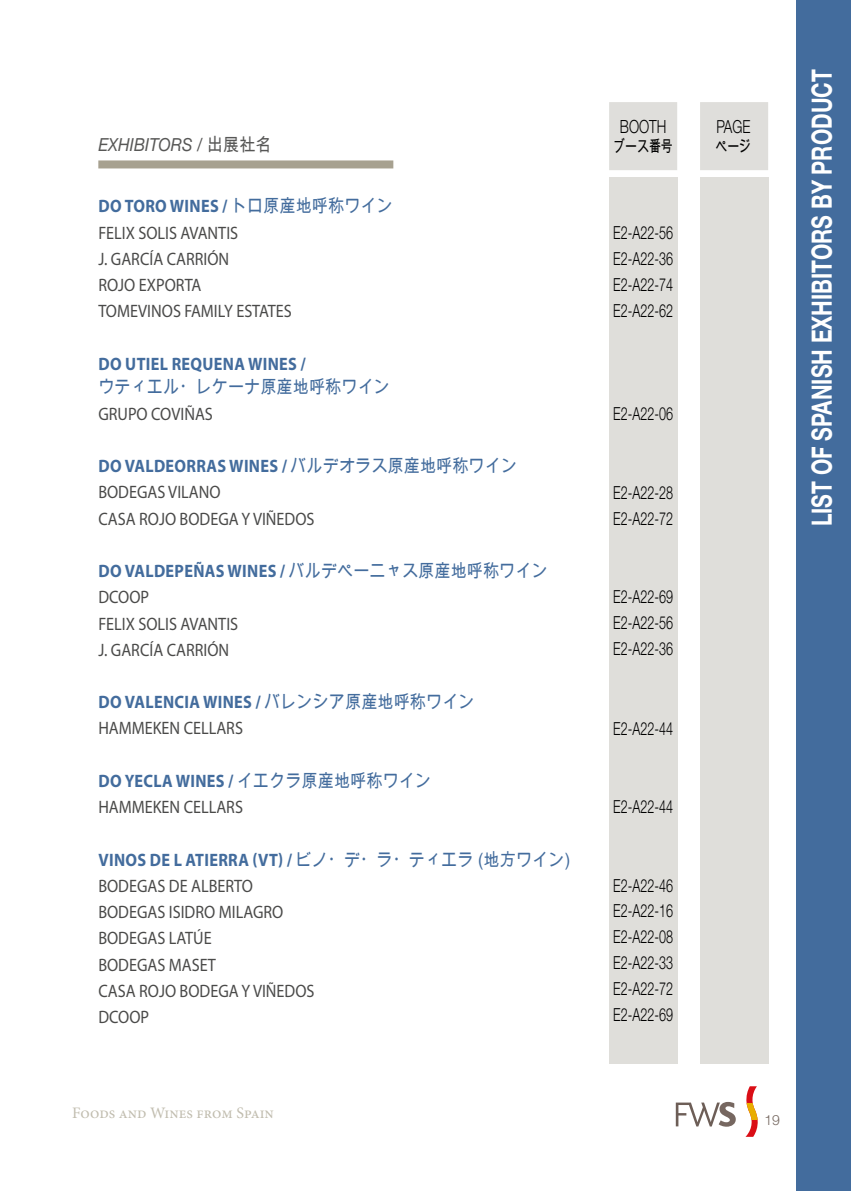
<style>
.page{position:relative;width:851px;height:1191px;background:#fff}
.page>*{position:absolute;margin:0;border:0;box-sizing:border-box;transform-origin:0 0}
.t1{font:700 28px "Helvetica Neue LT Pro";color:#fff;scale:.75 1}
.t2{font:300 18.2px "Helvetica Neue LT Pro";color:#000;scale:.75 1}
.t3{font:18px/26.2px "Myriad Pro";color:#4a4a49;scale:.9 1}
.t4{font:300 18px/25.8px "Helvetica Neue LT Pro";color:#000;text-align:justify;scale:.7 1}
.t5{font:700 18px/26.2px "Myriad Pro";letter-spacing:.02em;color:#436c9d;scale:.9 1}
.t6{font:18px "Arial Unicode MS";color:#436c9d;scale:.9 1}
.t7{font:italic 18px "Helvetica Neue LT Pro";color:#575756;scale:.9 1}
.t8{font:300 18px "Helvetica Neue LT Pro";color:#000;scale:.75 1}
.t9{font:16px "Minion Pro";color:#c1bdaf}
.t10{font:16px "Arial Unicode MS";letter-spacing:-.01em;color:#000;scale:.75 1}
.t11{font:300 14px "Helvetica Neue LT Pro";color:#75675f}
.s1{font-family:"Arial Unicode MS";font-style:normal}
.s2{font-weight:700;color:#436c9d}
.s3{font-family:"Arial Unicode MS";color:#436c9d}
.s4{font-family:"Arial Unicode MS";font-weight:400}
.s5{font-weight:400;color:#4a4a49}
</style>
<div class="page">
<div style="left:795px;top:0;width:55px;height:1191px;background:#436c9d"></div>
<div style="left:98px;top:160px;width:295px;height:8px;background:#a7a190"></div>
<svg style="left:746px;top:1086px;width:11px;height:50px"></svg>
<svg style="left:675px;top:1101px;width:60px;height:25px"></svg>
<div style="left:700px;top:102px;width:68px;height:68px;background:#dfdedb"></div>
<div style="left:609px;top:102px;width:68px;height:68px;background:#dfdedb"></div>
<div style="left:700px;top:177px;width:68px;height:886px;background:#dfdeda"></div>
<div style="left:609px;top:177px;width:68px;height:886px;background:#dfdeda"></div>
<p class="t7" style="left:98px;top:133px;width:194px">EXHIBITORS / <span class="s1">出展社名</span></p>
<p class="t3" style="left:98px;top:193px;width:329px"><span class="s2">DO TORO WINES /</span> <span class="s3">トロ原産地呼称ワイン<br></span>FELIX SOLIS AVANTIS<br>J. GARCÍA CARRIÓN<br>ROJO EXPORTA<br>TOMEVINOS FAMILY ESTATES</p>
<p class="t5" style="left:98px;top:350px;width:232px">DO UTIEL REQUENA WINES /</p>
<p class="t6" style="left:98px;top:374px;width:325px">ウティエル・レケーナ原産地呼称ワイン</p>
<p class="t3" style="left:98px;top:400px;width:129px">GRUPO COVIÑAS</p>
<p class="t3" style="left:98px;top:452px;width:467px"><span class="s2">DO VALDEORRAS WINES /</span> <span class="s3">バルデオラス原産地呼称ワイン<br></span>BODEGAS VILANO<br>CASA ROJO BODEGA Y VIÑEDOS</p>
<p class="t3" style="left:98px;top:557px;width:501px"><span class="s2">DO VALDEPEÑAS WINES /</span> <span class="s3">バルデペーニャス原産地呼称ワイン<br></span>DCOOP<br>FELIX SOLIS AVANTIS<br>J. GARCÍA CARRIÓN</p>
<p class="t5" style="left:98px;top:688px;width:420px">DO VALENCIA WINES / <span class="s4">バレンシア原産地呼称ワイン<br></span><span class="s5">HAMMEKEN CELLARS</span></p>
<p class="t3" style="left:98px;top:767px;width:371px"><span class="s2">DO YECLA WINES /</span> <span class="s3">イエクラ原産地呼称ワイン<br></span>HAMMEKEN CELLARS</p>
<p class="t3" style="left:98px;top:846px;width:525px"><span class="s2">VINOS DE L ATIERRA (VT) /</span> <span class="s3">ビノ・デ・ラ・ティエラ (地方ワイン)<br></span>BODEGAS DE ALBERTO<br>BODEGAS ISIDRO MILAGRO<br>BODEGAS LATÚE<br>BODEGAS MASET<br>CASA ROJO BODEGA Y VIÑEDOS<br>DCOOP</p>
<p class="t9" style="left:72px;top:1101px;width:203px">Foods and Wines from Spain</p>
<p class="t2" style="left:619px;top:115px;width:63px">BOOTH</p>
<p class="t10" style="left:613px;top:135px;width:81px">ブース番号</p>
<p class="t4" style="left:613px;top:219px;width:87px">E2-A22-56<br>E2-A22-36<br>E2-A22-74<br>E2-A22-62</p>
<p class="t4" style="left:613px;top:400px;width:87px">E2-A22-06</p>
<p class="t4" style="left:613px;top:479px;width:87px">E2-A22-28<br>E2-A22-72</p>
<p class="t4" style="left:613px;top:583px;width:87px">E2-A22-69<br>E2-A22-56<br>E2-A22-36</p>
<p class="t4" style="left:613px;top:715px;width:87px">E2-A22-44</p>
<p class="t4" style="left:613px;top:793px;width:87px">E2-A22-44</p>
<p class="t4" style="left:613px;top:872px;width:87px">E2-A22-46<br>E2-A22-16<br>E2-A22-08<br>E2-A22-33<br>E2-A22-72<br>E2-A22-69</p>
<p class="t8" style="left:716px;top:116px;width:47px">PAGE</p>
<p class="t10" style="left:715px;top:135px;width:49px">ページ</p>
<h1 class="t1" style="left:804px;top:526px;width:610px;rotate:-90deg">LIST OF SPANISH EXHIBITORS BY PRODUCT</h1>
<p class="t11" style="left:764px;top:1111px;width:17px">19</p>
</div>
